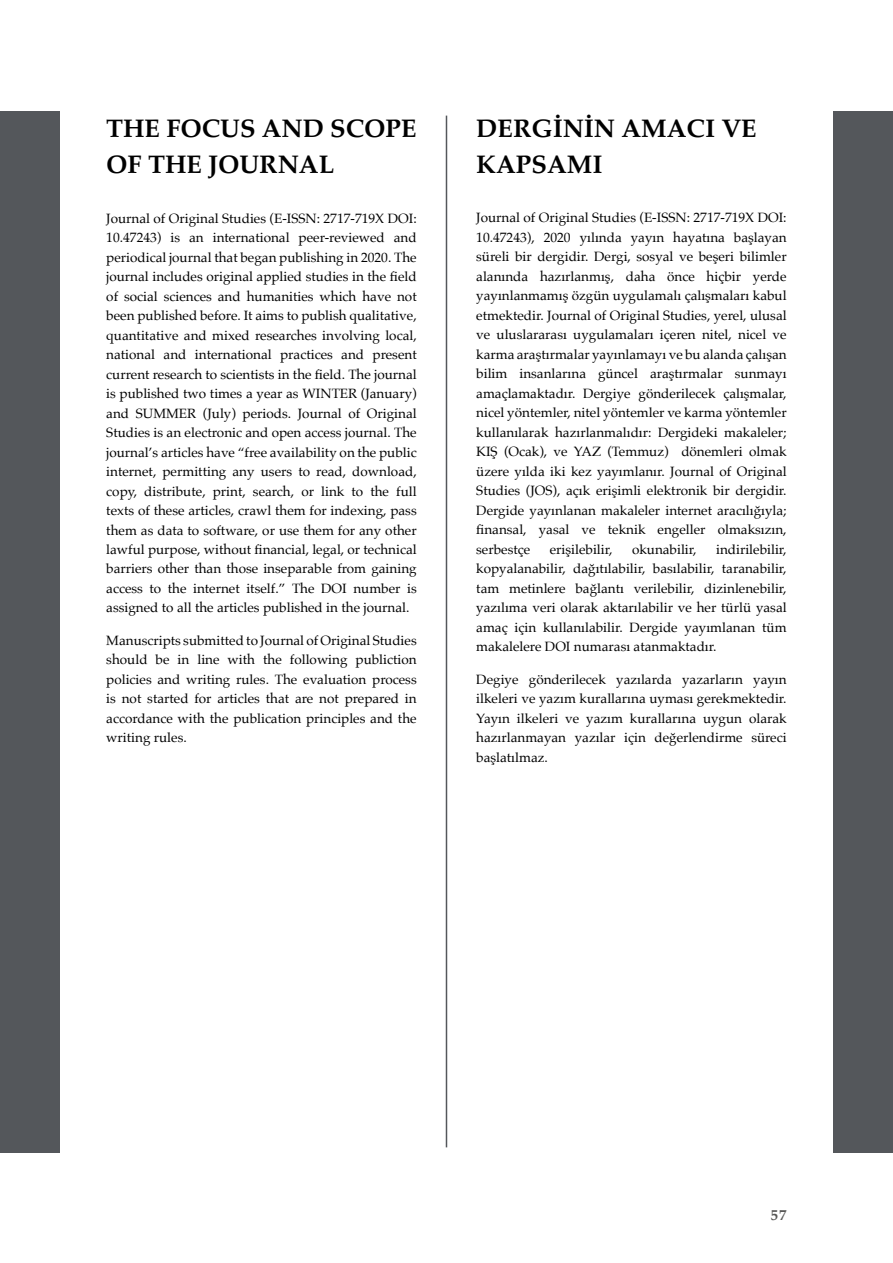
<style>
.page{position:relative;width:893px;height:1263px;background:#fff}
.page>*{position:absolute;margin:0;border:0;box-sizing:border-box;transform-origin:0 0}
.t1{font:700 25.5px/36px "Palatino";color:#000}
.t2{font:700 15px "Palatino";color:#575756}
.t3{font:13.5px/19.5px "Palatino";color:#000;text-align:justify}
</style>
<div class="page">
<hr style="left:446px;top:116px;width:1px;height:1031px;background:#54575b">
<div style="left:0;top:111px;width:60px;height:1041px;background:#54575b"></div>
<div style="left:833px;top:111px;width:60px;height:1041px;background:#54575b"></div>
<h1 class="t1" style="left:106px;top:109px;width:312px">THE FOCUS AND SCOPE<br>OF THE JOURNAL</h1>
<h1 class="t1" style="left:476px;top:109px;width:282px">DERGİNİN AMACI VE<br>KAPSAMI</h1>
<p class="t3" style="left:106px;top:208px;width:312px">Journal of Original Studies (E-ISSN: 2717-719X DOI:<br>10.47243) is an international peer-reviewed and periodical journal that began publishing in 2020. The journal includes original applied studies in the field of social sciences and humanities which have not been published before. It aims to publish qualitative, quantitative and mixed researches involving local, national and international practices and present current research to scientists in the field. The journal is published two times a year as WINTER (January) and SUMMER (July) periods. Journal of Original Studies is an electronic and open access journal. The journal’s articles have “free availability on the public internet, permitting any users to read, download, copy, distribute, print, search, or link to the full texts of these articles, crawl them for indexing, pass them as data to software, or use them for any other lawful purpose, without financial, legal, or technical barriers other than those inseparable from gaining access to the internet itself.” The DOI number is assigned to all the articles published in the journal.</p>
<p class="t3" style="left:106px;top:630px;width:312px">Manuscripts submitted to Journal of Original Studies should be in line with the following publiction policies and writing rules. The evaluation process is not started for articles that are not prepared in accordance with the publication principles and the writing rules.</p>
<p class="t3" style="left:476px;top:208px;width:312px">Journal of Original Studies (E-ISSN: 2717-719X DOI:<br>10.47243), 2020 yılında yayın hayatına başlayan süreli bir dergidir. Dergi, sosyal ve beşeri bilimler alanında hazırlanmış, daha önce hiçbir yerde yayınlanmamış özgün uygulamalı çalışmaları kabul etmektedir. Journal of Original Studies, yerel, ulusal ve uluslararası uygulamaları içeren nitel, nicel ve karma araştırmalar yayınlamayı ve bu alanda çalışan bilim insanlarına güncel araştırmalar sunmayı amaçlamaktadır. Dergiye gönderilecek çalışmalar, nicel yöntemler, nitel yöntemler ve karma yöntemler kullanılarak hazırlanmalıdır: Dergideki makaleler; KIŞ (Ocak), ve YAZ (Temmuz) dönemleri olmak üzere yılda iki kez yayımlanır. Journal of Original Studies (JOS), açık erişimli elektronik bir dergidir.<br>Dergide yayınlanan makaleler internet aracılığıyla; finansal, yasal ve teknik engeller olmaksızın, serbestçe</p>
<p class="t3" style="left:476px;top:539px;width:312px;text-indent:240px">indirilebilir, kopyalanabilir, dağıtılabilir, basılabilir, taranabilir, tam metinlere bağlantı verilebilir, dizinlenebilir, yazılıma veri olarak aktarılabilir ve her türlü yasal amaç için kullanılabilir. Dergide yayımlanan tüm makalelere DOI numarası atanmaktadır.</p>
<p class="t3" style="left:476px;top:669px;width:312px">Degiye gönderilecek yazılarda yazarların yayın ilkeleri ve yazım kurallarına uyması gerekmektedir.<br>Yayın ilkeleri ve yazım kurallarına uygun olarak hazırlanmayan yazılar için değerlendirme süreci başlatılmaz.</p>
<p class="t3" style="left:550px;top:539px;width:64px">erişilebilir,</p>
<p class="t3" style="left:632px;top:539px;width:66px">okunabilir,</p>
<p class="t2" style="left:771px;top:1202px;width:17px">57</p>
</div>
